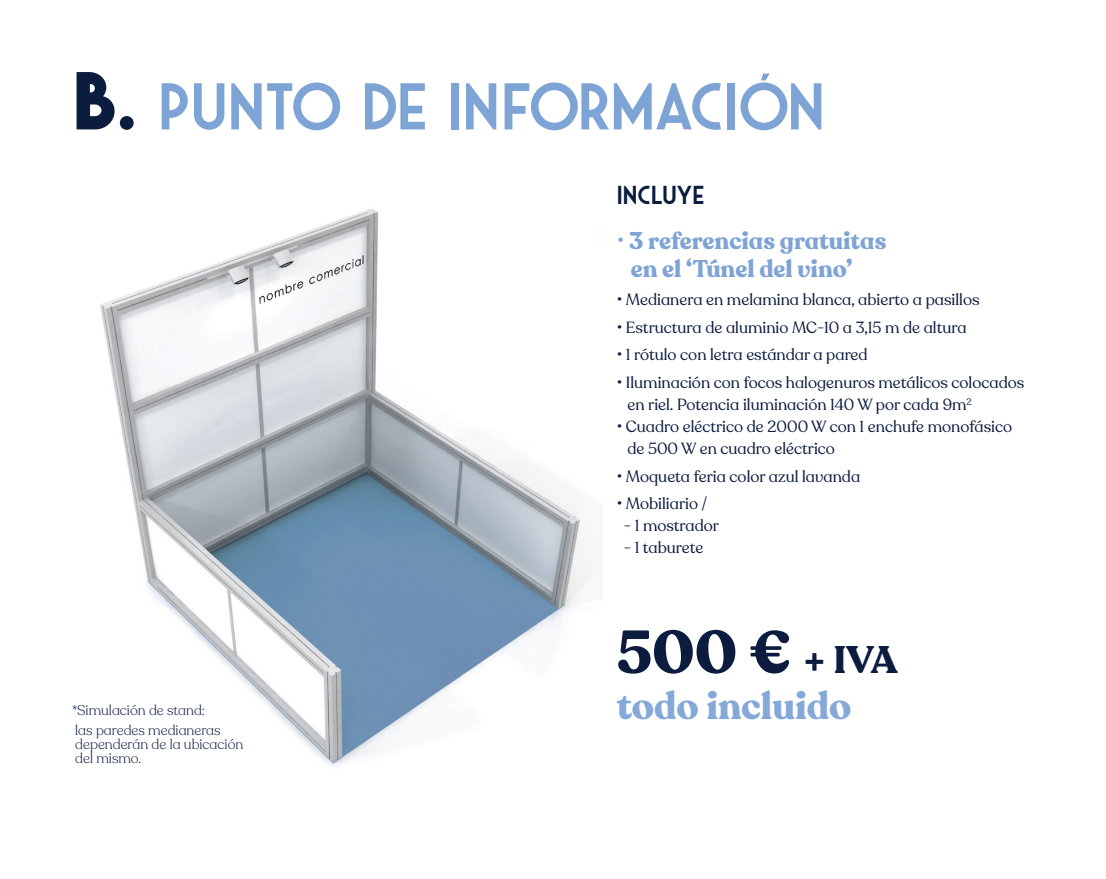
<style>
.page{position:relative;width:1106px;height:879px;background:#fff}
.page>*{position:absolute;margin:0;border:0;box-sizing:border-box;transform-origin:0 0}
.t1{font:600 66px "Saveur Sans";color:#7ea3d5}
.t2{font:700 60px "Recoleta Alt";color:#0b1c3f}
.t3{font:700 38px "Recoleta Alt";color:#84a9d8}
.t4{font:600 26px "Saveur Sans";color:#0b1c3f}
.t5{font:700 24px/28px "Recoleta Alt";color:#7ea3d5}
.t6{font:16px/22px "Recoleta Alt";color:#0b1c3f}
.t7{font:300 14px/14px "Recoleta Alt";color:#0b1c3f}
.s1{font-weight:700;font-size:82px;color:#0b1c3f}
.s2{font-weight:300}
.s3{font-size:38px}
</style>
<div class="page">
<img style="left:100px;top:209px;width:494px;height:557px">
<p class="t1" style="left:72px;top:72px;width:754px"><span class="s1">B.</span> PUNTO DE INFORMACIÓN</p>
<p class="t4" style="left:616px;top:181px;width:89px">INCLUYE</p>
<p class="t5" style="left:631px;top:227px;width:257px;text-indent:-14px"><span class="s2">•</span> 3 referencias gratuitas en el ‘Túnel del vino’</p>
<p class="t6" style="left:616px;top:289px;width:364px">• Medianera en melamina blanca, abierto a pasillos</p>
<p class="t6" style="left:616px;top:316px;width:351px">• Estructura de aluminio MC-10 a 3,15 m de altura</p>
<p class="t6" style="left:616px;top:344px;width:252px">• 1 rótulo con letra estándar a pared</p>
<p class="t6" style="left:627px;top:372px;width:398px;text-indent:-11px">• Iluminación con focos halogenuros metálicos colocados en riel. Potencia iluminación 140 W por cada 9m<sup>2</sup></p>
<p class="t6" style="left:627px;top:416px;width:386px;text-indent:-11px">• Cuadro eléctrico de 2000 W con 1 enchufe monofásico de 500 W en cuadro eléctrico</p>
<p class="t6" style="left:616px;top:465px;width:245px">• Moqueta feria color azul lavanda</p>
<p class="t6" style="left:616px;top:493px;width:92px">• Mobiliario /</p>
<p class="t6" style="left:624px;top:515px;width:97px">- 1 mostrador</p>
<p class="t6" style="left:624px;top:537px;width:81px">- 1 taburete</p>
<p class="t7" style="left:72px;top:703px;width:134px">*Simulación de stand:</p>
<p class="t7" style="left:75px;top:723px;width:169px">las paredes medianeras dependerán de la ubicación del mismo.</p>
<p class="t2" style="left:616px;top:614px;width:282px">500 € <span class="s3">+ IVA</span></p>
<p class="t3" style="left:616px;top:681px;width:236px">todo incluido</p>
</div>
